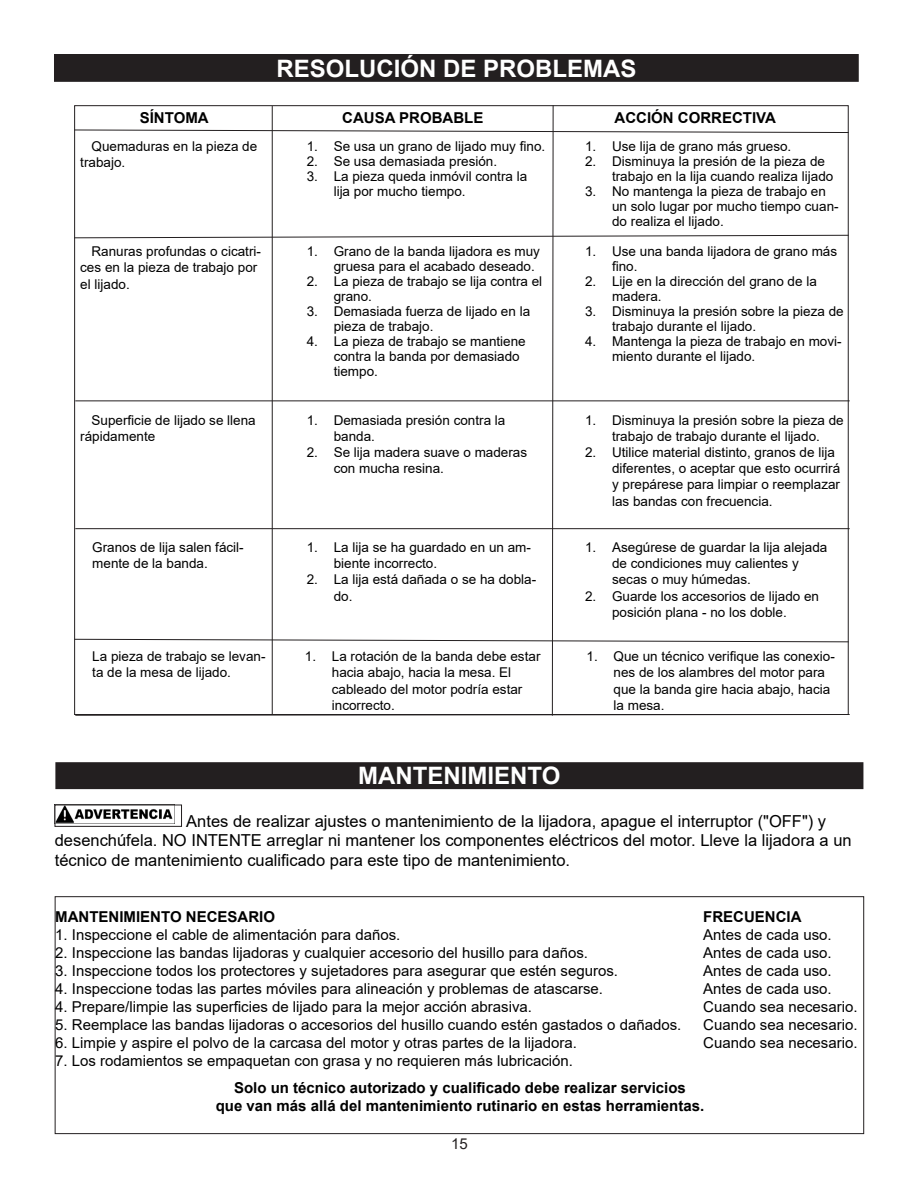
<style>
.page{position:relative;width:918px;height:1188px;background:#fff}
.page>*{position:absolute;margin:0;border:0;box-sizing:border-box;transform-origin:0 0}
.t1{font:700 24px "Arial";color:#fff}
.t2{font:16.5px/19.8px "Arial";color:#000}
.t3{font:15px "Arial";color:#000}
.Heading_5{font:700 15px "Arial";color:#000}
.t4{font:15px "Arial";color:#231f20}
.t5{font:13.5px/16.2px "Arial";color:#000}
</style>
<div class="page">
<div style="left:55px;top:55px;width:803px;height:26px;background:#231f20"></div>
<div style="left:54px;top:54px;width:805px;height:28px;border:2px solid #231f20"></div>
<div style="left:55px;top:896px;width:809px;height:238px;border:1px solid #231f20"></div>
<img style="left:57px;top:807px;width:118px;height:17px">
<div style="left:55px;top:805px;width:127px;height:22px;border:1px solid #231f20"></div>
<div style="left:56px;top:763px;width:807px;height:25px;background:#231f20"></div>
<div style="left:55px;top:762px;width:808px;height:27px;border:2px solid #231f20"></div>
<svg style="left:74px;top:105px;width:776px;height:611px"></svg>
<p class="t1" style="left:276px;top:51px;width:362px">RESOLUCIÓN DE PROBLEMAS</p>
<p class="Heading_5" style="left:140px;top:107px;width:70px">SÍNTOMA</p>
<p class="Heading_5" style="left:342px;top:107px;width:143px">CAUSA PROBABLE</p>
<p class="Heading_5" style="left:615px;top:107px;width:163px">ACCIÓN CORRECTIVA</p>
<p class="t5" style="left:80px;top:138px;width:179px;text-indent:11px">Quemaduras en la pieza de trabajo.</p>
<p class="t5" style="left:307px;top:138px;width:240px">1. Se usa un grano de lijado muy fino.</p>
<p class="t5" style="left:585px;top:138px;width:208px">1. Use lija de grano más grueso.</p>
<p class="t5" style="left:612px;top:153px;width:223px;line-height:15px;text-indent:-27px">2. Disminuya la presión de la pieza de trabajo en la lija cuando realiza lijado</p>
<p class="t5" style="left:612px;top:183px;width:228px;line-height:15px;text-indent:-27px">3. No mantenga la pieza de trabajo en un solo lugar por mucho tiempo cuan&shy;do realiza el lijado.</p>
<p class="t5" style="left:307px;top:153px;width:192px">2. Se usa demasiada presión.</p>
<p class="t5" style="left:334px;top:168px;width:195px;line-height:15px;text-indent:-27px">3. La pieza queda inmóvil contra la lija por mucho tiempo.</p>
<p class="t5" style="left:80px;top:243px;width:182px;text-indent:11px">Ranuras profundas o cicatri&shy;ces en la pieza de trabajo por el lijado.</p>
<p class="t5" style="left:334px;top:244px;width:208px;line-height:15px;text-indent:-27px">1. Grano de la banda lijadora es muy gruesa para el acabado deseado.</p>
<p class="t5" style="left:334px;top:274px;width:210px;line-height:15px;text-indent:-27px">2. La pieza de trabajo se lija contra el grano.</p>
<p class="t5" style="left:334px;top:304px;width:198px;line-height:15px;text-indent:-27px">3. Demasiada fuerza de lijado en la pieza de trabajo.</p>
<p class="t5" style="left:334px;top:334px;width:194px;line-height:15px;text-indent:-27px">4. La pieza de trabajo se mantiene contra la banda por demasiado tiempo.</p>
<p class="t5" style="left:80px;top:412px;width:177px;text-indent:11px">Superficie de lijado se llena rápidamente</p>
<p class="t5" style="left:334px;top:412px;width:173px;text-indent:-27px">1. Demasiada presión contra la banda.</p>
<p class="t5" style="left:334px;top:444px;width:195px;text-indent:-27px">2. Se lija madera suave o maderas con mucha resina.</p>
<p class="t5" style="left:92px;top:539px;width:153px">Granos de lija salen fácil&shy;mente de la banda.</p>
<p class="t5" style="left:334px;top:539px;width:199px;text-indent:-27px">1. La lija se ha guardado en un am&shy;biente incorrecto.</p>
<p class="t5" style="left:334px;top:571px;width:204px;text-indent:-27px">2. La lija está dañada o se ha dobla&shy;do.</p>
<p class="t5" style="left:612px;top:244px;width:227px;line-height:15px;text-indent:-27px">1. Use una banda lijadora de grano más fino.</p>
<p class="t5" style="left:612px;top:274px;width:206px;line-height:15px;text-indent:-27px">2. Lije en la dirección del grano de la madera.</p>
<p class="t5" style="left:612px;top:304px;width:233px;line-height:15px;text-indent:-27px">3. Disminuya la presión sobre la pieza de trabajo durante el lijado.</p>
<p class="t5" style="left:612px;top:334px;width:231px;line-height:15px;text-indent:-27px">4. Mantenga la pieza de trabajo en movi&shy;miento durante el lijado.</p>
<p class="t5" style="left:585px;top:412px;width:260px;text-align:center">1. Disminuya la presión sobre la pieza de trabajo de trabajo durante el lijado.</p>
<p class="t5" style="left:612px;top:444px;width:230px;text-indent:-27px">2. Utilice material distinto, granos de lija diferentes, o aceptar que esto ocurrirá y prepárese para limpiar o reemplazar las bandas con frecuencia.</p>
<p class="t5" style="left:612px;top:539px;width:217px;text-indent:-27px">1. Asegúrese de guardar la lija alejada de condiciones muy calientes y secas o muy húmedas.</p>
<p class="t5" style="left:585px;top:588px;width:236px;text-align:center">2. Guarde los accesorios de lijado en posición plana - no los doble.</p>
<p class="t5" style="left:92px;top:648px;width:175px">La pieza de trabajo se levan&shy;ta de la mesa de lijado.</p>
<p class="t5" style="left:332px;top:648px;width:210px;text-indent:-27px">1. La rotación de la banda debe estar hacia abajo, hacia la mesa. El cableado del motor podría estar incorrecto.</p>
<p class="t5" style="left:613px;top:648px;width:223px;text-indent:-27px">1. Que un técnico verifique las conexio&shy;nes de los alambres del motor para que la banda gire hacia abajo, hacia la mesa.</p>
<p class="t1" style="left:358px;top:758px;width:204px">MANTENIMIENTO</p>
<p class="t2" style="left:55px;top:811px;width:798px;text-indent:132px">Antes de realizar ajustes o mantenimiento de la lijadora, apague el interruptor ("OFF") y desenchúfela. NO INTENTE arreglar ni mantener los componentes eléctricos del motor. Lleve la lijadora a un técnico de mantenimiento cualificado para este tipo de mantenimiento.</p>
<p class="Heading_5" style="left:55px;top:906px;width:221px">MANTENIMIENTO NECESARIO</p>
<p class="Heading_5" style="left:703px;top:906px;width:100px">FRECUENCIA</p>
<p class="t3" style="left:55px;top:924px;width:347px">1. Inspeccione el cable de alimentación para daños.</p>
<p class="t3" style="left:703px;top:924px;width:130px">Antes de cada uso.</p>
<p class="t3" style="left:55px;top:942px;width:534px">2. Inspeccione las bandas lijadoras y cualquier accesorio del husillo para daños.</p>
<p class="t3" style="left:703px;top:942px;width:130px">Antes de cada uso.</p>
<p class="t3" style="left:55px;top:960px;width:564px">3. Inspeccione todos los protectores y sujetadores para asegurar que estén seguros.</p>
<p class="t3" style="left:703px;top:960px;width:130px">Antes de cada uso.</p>
<p class="t3" style="left:55px;top:978px;width:549px">4. Inspeccione todas las partes móviles para alineación y problemas de atascarse.</p>
<p class="t3" style="left:703px;top:978px;width:130px">Antes de cada uso.</p>
<p class="t3" style="left:55px;top:996px;width:478px">4. Prepare/limpie las superficies de lijado para la mejor acción abrasiva.</p>
<p class="t3" style="left:703px;top:996px;width:156px">Cuando sea necesario.</p>
<p class="t3" style="left:55px;top:1014px;width:628px">5. Reemplace las bandas lijadoras o accesorios del husillo cuando estén gastados o dañados.</p>
<p class="t3" style="left:703px;top:1014px;width:156px">Cuando sea necesario.</p>
<p class="t3" style="left:55px;top:1032px;width:523px">6. Limpie y aspire el polvo de la carcasa del motor y otras partes de la lijadora.</p>
<p class="t3" style="left:703px;top:1032px;width:156px">Cuando sea necesario.</p>
<p class="t3" style="left:55px;top:1050px;width:519px">7. Los rodamientos se empaquetan con grasa y no requieren más lubricación.</p>
<p class="Heading_5" style="left:234px;top:1077px;width:453px">Solo un técnico autorizado y cualificado debe realizar servicios</p>
<p class="Heading_5" style="left:216px;top:1095px;width:490px">que van más allá del mantenimiento rutinario en estas herramientas.</p>
<p class="t4" style="left:451px;top:1134px;width:18px">15</p>
</div>
